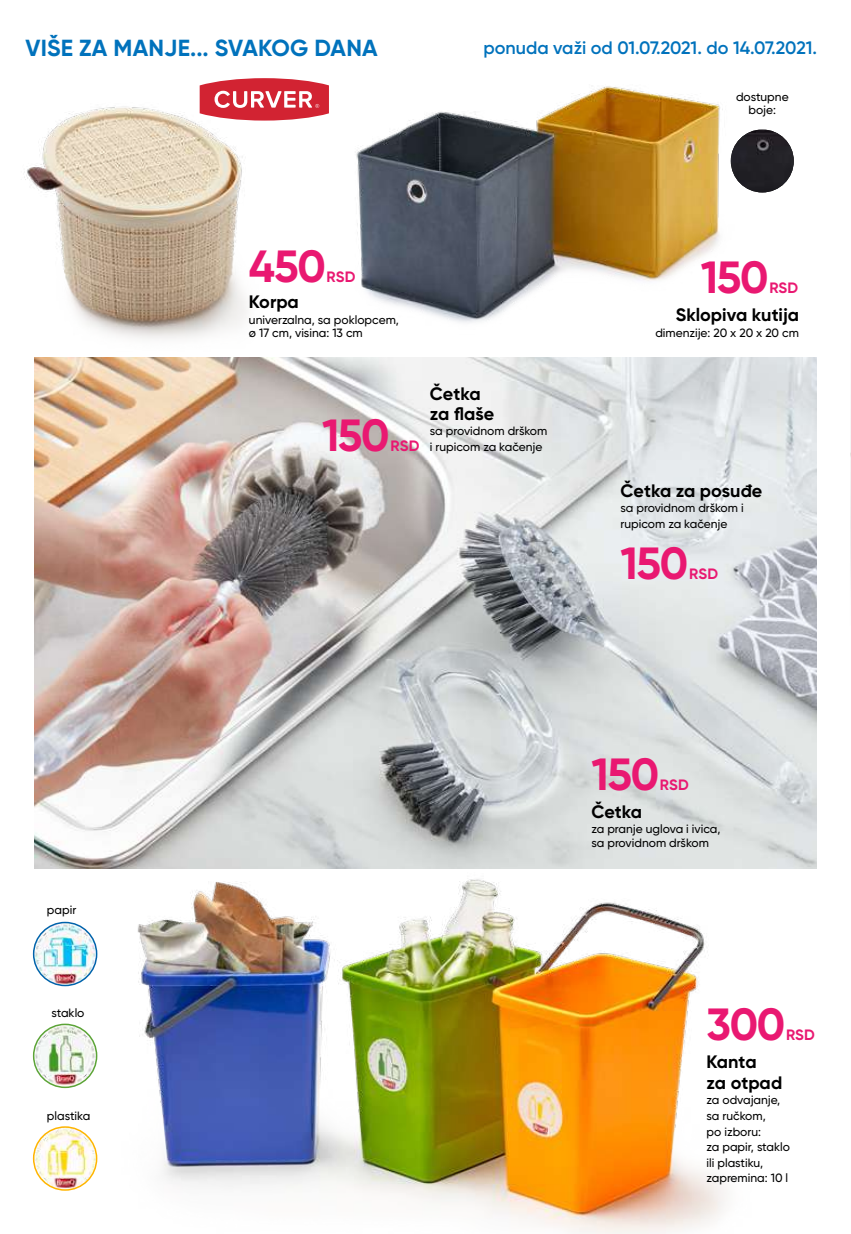
<style>
.page{position:relative;width:851px;height:1234px;background:#fff}
.page>*{position:absolute;margin:0;border:0;box-sizing:border-box;transform-origin:0 0}
.t1{font:700 45px "Gilroy";letter-spacing:-.03em;color:#e91871}
.t2{font:700 23.25px "Gilroy";letter-spacing:.01em;color:#0072bc}
.t3{font:700 18px/20.1px "Gilroy";color:#000}
.t4{font:600 18px "Gilroy";letter-spacing:-.005em;color:#0072bc}
.t5{font:700 15px "Gilroy";letter-spacing:.01em;color:#e91871}
.t6{font:500 12px/15.6px "Gilroy";color:#000}
</style>
<div class="page">
<img style="left:34px;top:357px;width:782px;height:510px">
<img style="left:112px;top:856px;width:648px;height:377px">
<img style="left:356px;top:86px;width:417px;height:237px">
<img style="left:24px;top:85px;width:249px;height:293px">
<img style="left:730px;top:129px;width:63px;height:63px;border-radius:31px">
<img style="left:34px;top:1126px;width:63px;height:63px;border-radius:31px">
<div style="left:33px;top:1125px;width:64px;height:65px;border:2px solid #ffb500;border-radius:50%"></div>
<img style="left:34px;top:1024px;width:63px;height:63px;border-radius:31px">
<div style="left:33px;top:1023px;width:64px;height:64px;border:2px solid #5ca437;border-radius:50%"></div>
<img style="left:34px;top:922px;width:63px;height:63px;border-radius:31px">
<div style="left:33px;top:921px;width:64px;height:65px;border:2px solid #0063ab;border-radius:50%"></div>
<svg style="left:200px;top:78px;width:129px;height:42px"></svg>
<h2 class="t2" style="left:26px;top:34px;width:353px">VIŠE ZA MANJE... SVAKOG DANA</h2>
<h3 class="t4" style="left:483px;top:37px;width:335px">ponuda važi od 01.07.2021. do 14.07.2021.</h3>
<p class="t6" style="left:736px;top:90px;width:54px;line-height:13.5px;text-align:center">dostupne boje:</p>
<h1 class="t1" style="left:249px;top:238px;width:78px">450</h1>
<p class="t5" style="left:326px;top:267px;width:30px">RSD</p>
<h1 class="t1" style="left:700px;top:249px;width:69px">150</h1>
<p class="t5" style="left:769px;top:278px;width:30px">RSD</p>
<h3 class="t3" style="left:249px;top:291px;width:51px">Korpa</h3>
<p class="t6" style="left:249px;top:312px;width:151px;line-height:13.5px">univerzalna, sa poklopcem, ø 17 cm, visina: 13 cm</p>
<h3 class="t3" style="left:675px;top:305px;width:125px">Sklopiva kutija</h3>
<p class="t6" style="left:655px;top:325px;width:145px">dimenzije: 20 x 20 x 20 cm</p>
<p class="t6" style="left:47px;top:901px;width:31px">papir</p>
<p class="t6" style="left:52px;top:1005px;width:34px">staklo</p>
<p class="t6" style="left:47px;top:1107px;width:45px">plastika</p>
<h1 class="t1" style="left:322px;top:406px;width:69px">150</h1>
<p class="t5" style="left:390px;top:436px;width:30px">RSD</p>
<h3 class="t3" style="left:430px;top:383px;width:66px">Četka za flaše</h3>
<p class="t6" style="left:430px;top:423px;width:119px">sa providnom drškom i rupicom za kačenje</p>
<h3 class="t3" style="left:620px;top:480px;width:143px">Četka za posuđe</h3>
<p class="t6" style="left:620px;top:500px;width:125px">sa providnom drškom i rupicom za kačenje</p>
<h1 class="t1" style="left:620px;top:534px;width:69px">150</h1>
<p class="t5" style="left:689px;top:564px;width:30px">RSD</p>
<h1 class="t1" style="left:591px;top:746px;width:69px">150</h1>
<p class="t5" style="left:659px;top:775px;width:30px">RSD</p>
<h3 class="t3" style="left:591px;top:801px;width:52px">Četka</h3>
<p class="t6" style="left:591px;top:822px;width:130px;line-height:13.5px">za pranje uglova i ivica, sa providnom drškom</p>
<h1 class="t1" style="left:706px;top:995px;width:80px">300</h1>
<p class="t5" style="left:785px;top:1024px;width:30px">RSD</p>
<h3 class="t3" style="left:706px;top:1051px;width:77px">Kanta<br>za otpad</h3>
<p class="t6" style="left:706px;top:1091px;width:85px">za odvajanje, sa ručkom,<br>po izboru:<br>za papir, staklo ili plastiku, zapremina: 10 l</p>
</div>
